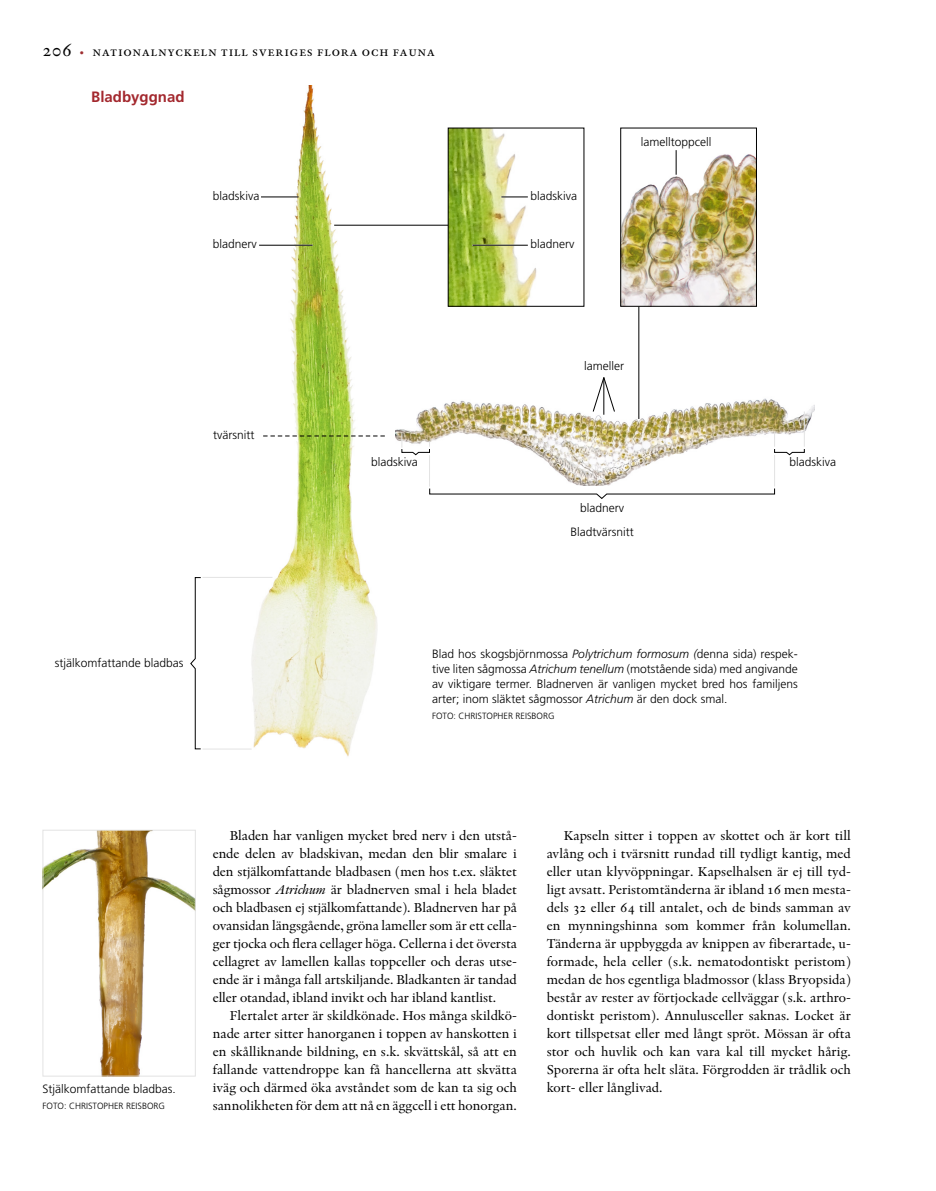
<style>
.page{position:relative;width:936px;height:1191px;background:#fff}
.page>*{position:absolute;margin:0;border:0;box-sizing:border-box;transform-origin:0 0}
.Intro_Mellanrub-2_10{font:700 15px "Frutiger LT Pro";color:#a3282e}
.Bröd_9_12{font:13.5px/18px "Indigo Antiqua Pro Text";color:#000;text-align:justify}
.Bildtext{font:300 12px/15px "Frutiger LT Pro";color:#000;text-align:justify}
.Fotograf_illustratör{font:300 9px "Frutiger LT Pro";color:#000}
.s1{font-size:18px}
.s2{color:#9e2d30}
.s3{font-style:italic}
</style>
<div class="page">
<img style="left:45px;top:831px;width:149px;height:243px">
<div style="left:43px;top:829px;width:153px;height:247px;border:1px solid #e3e3e3"></div>
<svg style="left:190px;top:577px;width:11px;height:172px"></svg>
<img style="left:219px;top:85px;width:179px;height:672px">
<img style="left:622px;top:150px;width:132px;height:154px">
<img style="left:450px;top:130px;width:87px;height:174px">
<hr style="left:202px;top:577px;width:70px;height:1px;background:#e3e3e3">
<hr style="left:202px;top:749px;width:50px;height:1px;background:#e3e3e3">
<hr style="left:334px;top:225px;width:114px;height:1px;background:#000">
<svg style="left:675px;top:150px;width:1px;height:25px"></svg>
<svg style="left:501px;top:196px;width:27px;height:2px"></svg>
<svg style="left:272px;top:196px;width:25px;height:1px"></svg>
<hr style="left:261px;top:197px;width:37px;height:1px;background:#000">
<hr style="left:472px;top:245px;width:56px;height:1px;background:#000">
<hr style="left:259px;top:245px;width:53px;height:1px;background:#000">
<img style="left:395px;top:383px;width:419px;height:102px">
<svg style="left:429px;top:488px;width:345px;height:11px"></svg>
<svg style="left:263px;top:435px;width:122px;height:1px"></svg>
<hr style="left:429px;top:455px;width:1px;height:31px;background:#e3e3e3">
<hr style="left:774px;top:455px;width:1px;height:31px;background:#e3e3e3">
<hr style="left:804px;top:411px;width:1px;height:36px;background:#e3e3e3">
<svg style="left:401px;top:434px;width:29px;height:21px"></svg>
<svg style="left:774px;top:432px;width:30px;height:23px"></svg>
<hr style="left:603px;top:377px;width:1px;height:38px;background:#000">
<hr style="left:638px;top:306px;width:1px;height:113px;background:#000">
<svg style="left:592px;top:377px;width:23px;height:35px"></svg>
<p class="Bröd_9_12" style="left:43px;top:43px;width:394px"><span class="s1">206</span> <span class="s2">•</span> nationalnyckeln till sveriges flora och fauna</p>
<p class="Intro_Mellanrub-2_10" style="left:91px;top:88px;width:95px">Bladbyggnad</p>
<p class="Bildtext" style="left:213px;top:188px;width:48px">bladskiva</p>
<p class="Bildtext" style="left:530px;top:188px;width:48px">bladskiva</p>
<p class="Bildtext" style="left:213px;top:237px;width:46px">bladnerv</p>
<p class="Bildtext" style="left:530px;top:237px;width:46px">bladnerv</p>
<p class="Bildtext" style="left:640px;top:134px;width:72px">lamelltoppcell</p>
<p class="Bildtext" style="left:213px;top:427px;width:43px">tvärsnitt</p>
<p class="Bildtext" style="left:55px;top:655px;width:130px">stjälkomfattande bladbas</p>
<p class="Bildtext" style="left:584px;top:358px;width:41px">lameller</p>
<p class="Bildtext" style="left:371px;top:455px;width:48px">bladskiva</p>
<p class="Bildtext" style="left:789px;top:455px;width:48px">bladskiva</p>
<p class="Bildtext" style="left:580px;top:500px;width:46px">bladnerv</p>
<p class="Bildtext" style="left:570px;top:525px;width:65px">Bladtvärsnitt</p>
<p class="Bildtext" style="left:432px;top:646px;width:367px">Blad hos skogsbjörnmossa <span class="s3">Polytrichum formosum (</span>denna sida) respek&shy;tive liten sågmossa <span class="s3">Atrichum tenellum</span> (motstående sida) med angivande av viktigare termer. Bladnerven är vanligen mycket bred hos familjens arter; inom släktet sågmossor <span class="s3">Atrichum</span> är den dock smal.</p>
<p class="Fotograf_illustratör" style="left:432px;top:710px;width:124px">FOTO: CHRISTOPHER REISBORG</p>
<p class="Bröd_9_12" style="left:213px;top:827px;width:306px;text-indent:17px">Bladen har vanligen mycket bred nerv i den utstå&shy;ende delen av bladskivan, medan den blir smalare i den stjälkomfattande bladbasen (men hos t.ex. släktet sågmossor <span class="s3">Atrichum</span> är bladnerven smal i hela bladet och bladbasen ej stjälkomfattande). Bladnerven har på ovansidan längsgående, gröna lameller som är ett cella&shy;ger tjocka och flera cellager höga. Cellerna i det översta cellagret av lamellen kallas toppceller och deras utse&shy;ende är i många fall artskiljande. Bladkanten är tandad eller otandad, ibland invikt och har ibland kantlist.</p>
<p class="Bröd_9_12" style="left:213px;top:1007px;width:306px;text-indent:17px">Flertalet arter är skildkönade. Hos många skildkö&shy;nade arter sitter hanorganen i toppen av hanskotten i en skålliknande bildning, en s.k. skvättskål, så att en fallande vattendroppe kan få hancellerna att skvätta iväg och därmed öka avståndet som de kan ta sig och sannolikheten för dem att nå en äggcell i ett honorgan.</p>
<p class="Bröd_9_12" style="left:546px;top:827px;width:306px;text-indent:17px">Kapseln sitter i toppen av skottet och är kort till avlång och i tvärsnitt rundad till tydligt kantig, med eller utan klyvöppningar. Kapselhalsen är ej till tyd&shy;ligt avsatt. Peristomtänderna är ibland 16 men mesta&shy;dels 32 eller 64 till antalet, och de binds samman av en mynningshinna som kommer från kolumellan.<br>Tänderna är uppbyggda av knippen av fiberartade, u&shy;formade, hela celler (s.k. nematodontiskt peristom) medan de hos egentliga bladmossor (klass Bryopsida) består av rester av förtjockade cellväggar (s.k. arthro&shy;dontiskt peristom). Annulusceller saknas. Locket är kort tillspetsat eller med långt spröt. Mössan är ofta stor och huvlik och kan vara kal till mycket hårig.<br>Sporerna är ofta helt släta. Förgrodden är trådlik och</p>
<p class="Bildtext" style="left:43px;top:1081px;width:135px">Stjälkomfattande bladbas.</p>
<p class="Bröd_9_12" style="left:546px;top:1079px;width:117px">kort- eller långlivad.</p>
<p class="Fotograf_illustratör" style="left:43px;top:1100px;width:124px">FOTO: CHRISTOPHER REISBORG</p>
</div>
